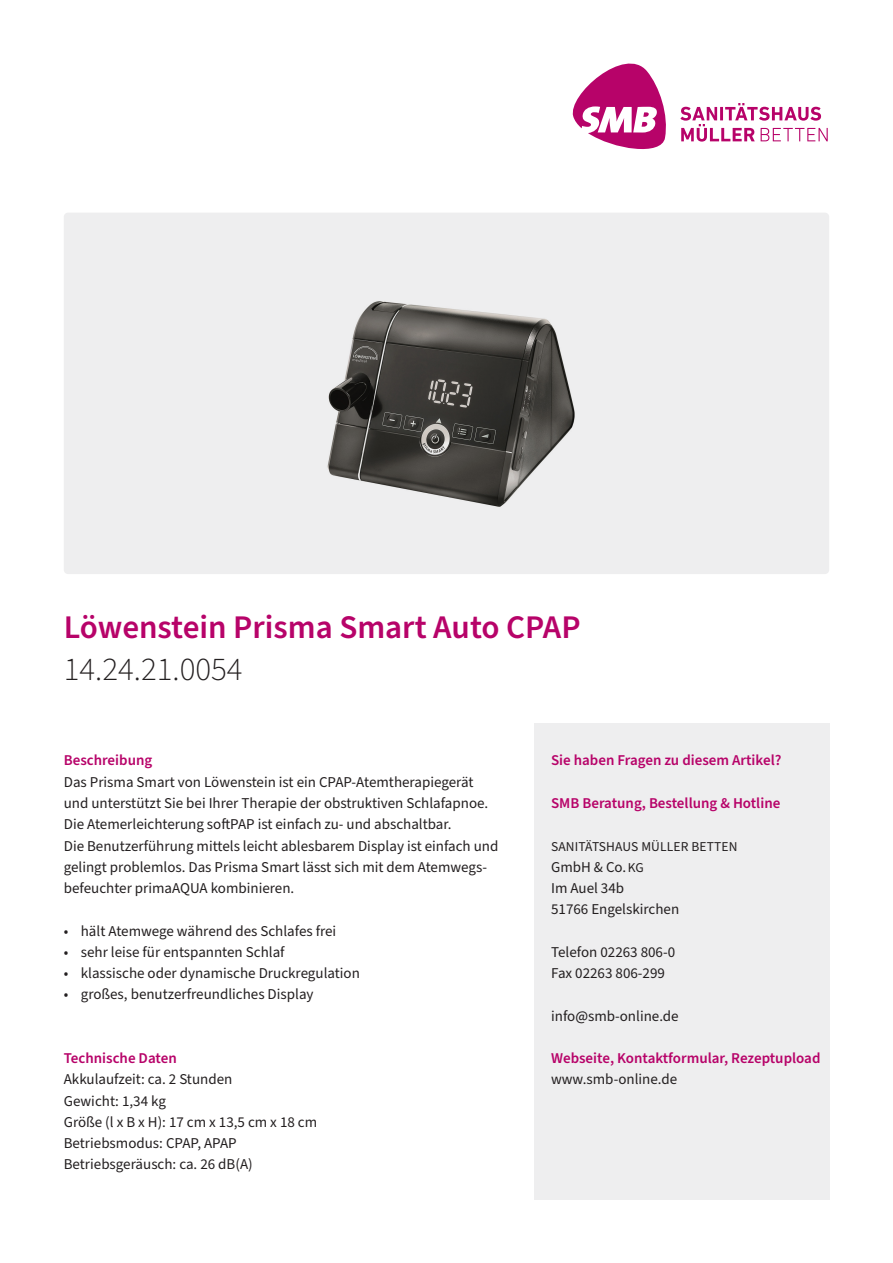
<style>
.page{position:relative;width:893px;height:1263px;background:#fff}
.page>*{position:absolute;margin:0;border:0;box-sizing:border-box;transform-origin:0 0}
._01_H2{font:600 33px "Source Sans Pro";color:#b70369}
._01_H2-2{font:300 33px "Source Sans Pro";color:#231f20}
._02_G1{font:15px/21.3px "Source Sans Pro";color:#231f20}
._02_G1-2{font:600 15px "Source Sans Pro";color:#b70369}
._02_G1-3{font:13.5px "Source Sans Pro";letter-spacing:.01em;color:#231f20}
.s1{font-size:13.5px}
</style>
<div class="page">
<div style="left:534px;top:723px;width:295px;height:476px;background:#eeeeef"></div>
<svg style="left:572px;top:63px;width:94px;height:86px"></svg>
<svg style="left:680px;top:103px;width:148px;height:39px"></svg>
<div style="left:64px;top:213px;width:765px;height:361px;background:#eeeeef;border-radius:4px"></div>
<img style="left:327px;top:301px;width:248px;height:206px">
<p class="_01_H2" style="left:64px;top:605px;width:518px">Löwenstein Prisma Smart Auto CPAP</p>
<p class="_01_H2-2" style="left:64px;top:647px;width:180px">14.24.21.0054</p>
<p class="_02_G1-2" style="left:64px;top:750px;width:90px">Beschreibung</p>
<p class="_02_G1" style="left:64px;top:771px;width:436px">Das Prisma Smart von Löwenstein ist ein CPAP-Atemtherapiegerät und unterstützt Sie bei Ihrer Therapie der obstruktiven Schlafapnoe.<br>Die Atemerleichterung softPAP ist einfach zu- und abschaltbar.<br>Die Benutzerführung mittels leicht ablesbarem Display ist einfach und gelingt problemlos. Das Prisma Smart lässt sich mit dem Atemwegs&shy;befeuchter primaAQUA kombinieren.</p>
<p class="_02_G1" style="left:64px;top:920px;width:274px">• hält Atemwege während des Schlafes frei</p>
<p class="_02_G1" style="left:64px;top:942px;width:222px">• sehr leise für entspannten Schlaf</p>
<p class="_02_G1" style="left:64px;top:963px;width:298px">• klassische oder dynamische Druckregulation</p>
<p class="_02_G1" style="left:64px;top:984px;width:251px">• großes, benutzerfreundliches Display</p>
<p class="_02_G1-2" style="left:64px;top:1048px;width:114px">Technische Daten</p>
<p class="_02_G1" style="left:64px;top:1069px;width:255px">Akkulaufzeit: ca. 2 Stunden<br>Gewicht: 1,34 kg<br>Größe (l x B x H): 17 cm x 13,5 cm x 18 cm<br>Betriebsmodus: CPAP, APAP<br>Betriebsgeräusch: ca. 26 dB(A)</p>
<p class="_02_G1-2" style="left:551px;top:750px;width:232px">Sie haben Fragen zu diesem Artikel?</p>
<p class="_02_G1-2" style="left:551px;top:793px;width:231px">SMB Beratung, Bestellung &amp; Hotline</p>
<p class="_02_G1-3" style="left:551px;top:837px;width:188px">SANITÄTSHAUS MÜLLER BETTEN</p>
<p class="_02_G1" style="left:551px;top:857px;width:130px">GmbH &amp; Co. <span class="s1">KG<br></span>Im Auel 34b<br>51766 Engelskirchen</p>
<p class="_02_G1" style="left:551px;top:942px;width:126px">Telefon 02263 806-0</p>
<p class="_02_G1" style="left:551px;top:963px;width:115px">Fax 02263 806-299</p>
<p class="_02_G1" style="left:551px;top:1005px;width:129px">info@smb-online.de</p>
<p class="_02_G1-2" style="left:551px;top:1048px;width:271px">Webseite, Kontaktformular, Rezeptupload</p>
<p class="_02_G1" style="left:551px;top:1069px;width:128px">www.smb-online.de</p>
</div>
